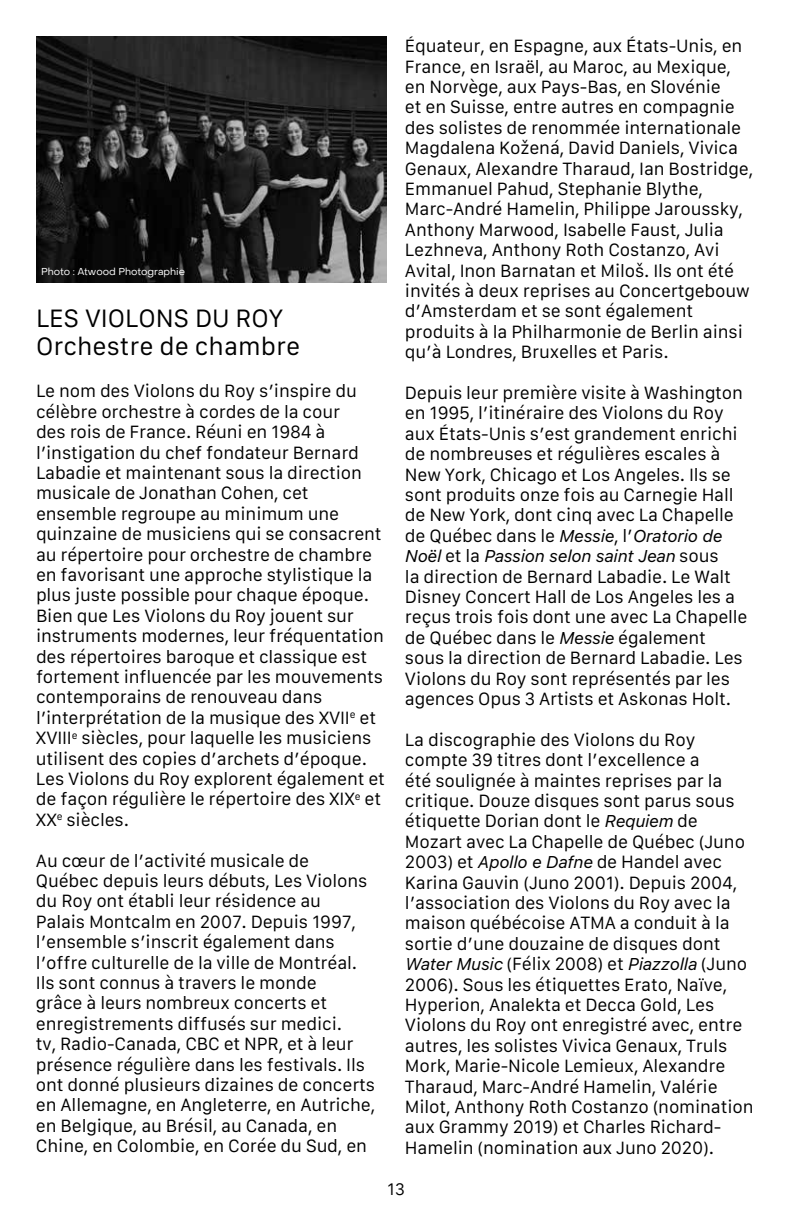
<style>
.page{position:relative;width:792px;height:1224px;background:#fff}
.page>*{position:absolute;margin:0;border:0;box-sizing:border-box;transform-origin:0 0}
.t1{font:24px/28.8px "Galvji";color:#000}
.t2{font:17px/20.4px "Galvji";letter-spacing:-.01em;color:#000}
.t3{font:16px "Galvji";color:#000}
.t4{font:10px "PP Object Sans";color:#fff}
.s1{font-style:italic}
</style>
<div class="page">
<img style="left:36px;top:36px;width:351px;height:246px">
<p class="t4" style="left:41px;top:266px;width:145px">Photo : Atwood Photographie</p>
<h1 class="t1" style="left:36px;top:304px;width:266px">LES VIOLONS DU ROY<br>Orchestre de chambre</h1>
<p class="t2" style="left:36px;top:382px;width:351px">Le nom des Violons du Roy s’inspire du célèbre orchestre à cordes de la cour<br>des rois de France. Réuni en 1984 à l’instigation du chef fondateur Bernard Labadie et maintenant sous la direction musicale de Jonathan Cohen, cet ensemble regroupe au minimum une quinzaine de musiciens qui se consacrent au répertoire pour orchestre de chambre en favorisant une approche stylistique la plus juste possible pour chaque époque.<br>Bien que Les Violons du Roy jouent sur instruments modernes, leur fréquentation des répertoires baroque et classique est fortement influencée par les mouvements contemporains de renouveau dans l’interprétation de la musique des XVII<sup>e</sup> et XVIII<sup>e</sup> siècles, pour laquelle les musiciens utilisent des copies d’archets d’époque.<br>Les Violons du Roy explorent également et de façon régulière le répertoire des XIX<sup>e</sup> et XX<sup>e</sup> siècles.</p>
<p class="t2" style="left:36px;top:851px;width:341px">Au cœur de l’activité musicale de Québec depuis leurs débuts, Les Violons du Roy ont établi leur résidence au<br>Palais Montcalm en 2007. Depuis 1997, l’ensemble s’inscrit également dans l’offre culturelle de la ville de Montréal.<br>Ils sont connus à travers le monde<br>grâce à leurs nombreux concerts et enregistrements diffusés sur medici.<br>tv, Radio-Canada, CBC et NPR, et à leur présence régulière dans les festivals. Ils ont donné plusieurs dizaines de concerts en Allemagne, en Angleterre, en Autriche, en Belgique, au Brésil, au Canada, en Chine, en Colombie, en Corée du Sud, en</p>
<p class="t2" style="left:405px;top:36px;width:350px">Équateur, en Espagne, aux États-Unis, en France, en Israël, au Maroc, au Mexique, en Norvège, aux Pays-Bas, en Slovénie<br>et en Suisse, entre autres en compagnie des solistes de renommée internationale Magdalena Kožená, David Daniels, Vivica Genaux, Alexandre Tharaud, Ian Bostridge, Emmanuel Pahud, Stephanie Blythe, Marc-André Hamelin, Philippe Jaroussky, Anthony Marwood, Isabelle Faust, Julia Lezhneva, Anthony Roth Costanzo, Avi Avital, Inon Barnatan et Miloš. Ils ont été invités à deux reprises au Concertgebouw d’Amsterdam et se sont également produits à la Philharmonie de Berlin ainsi qu’à Londres, Bruxelles et Paris.</p>
<p class="t2" style="left:405px;top:383px;width:344px">Depuis leur première visite à Washington en 1995, l’itinéraire des Violons du Roy aux États-Unis s’est grandement enrichi de nombreuses et régulières escales à New York, Chicago et Los Angeles. Ils se sont produits onze fois au Carnegie Hall de New York, dont cinq avec La Chapelle de Québec dans le <span class="s1">Messie</span>, l’<span class="s1">Oratorio de Noël</span> et la <span class="s1">Passion selon saint Jean</span> sous<br>la direction de Bernard Labadie. Le Walt Disney Concert Hall de Los Angeles les a reçus trois fois dont une avec La Chapelle de Québec dans le <span class="s1">Messie</span> également sous la direction de Bernard Labadie. Les Violons du Roy sont représentés par les agences Opus 3 Artists et Askonas Holt.</p>
<p class="t2" style="left:405px;top:730px;width:350px">La discographie des Violons du Roy compte 39 titres dont l’excellence a<br>été soulignée à maintes reprises par la critique. Douze disques sont parus sous étiquette Dorian dont le <span class="s1">Requiem</span> de Mozart avec La Chapelle de Québec (Juno 2003) et <span class="s1">Apollo e Dafne</span> de Handel avec Karina Gauvin (Juno 2001). Depuis 2004, l’association des Violons du Roy avec la maison québécoise ATMA a conduit à la sortie d’une douzaine de disques dont <span class="s1">Water Music</span> (Félix 2008) et <span class="s1">Piazzolla</span> (Juno 2006). Sous les étiquettes Erato, Naïve, Hyperion, Analekta et Decca Gold, Les Violons du Roy ont enregistré avec, entre autres, les solistes Vivica Genaux, Truls Mork, Marie-Nicole Lemieux, Alexandre Tharaud, Marc-André Hamelin, Valérie Milot, Anthony Roth Costanzo (nomination aux Grammy 2019) et Charles Richard-Hamelin (nomination aux Juno 2020).</p>
<p class="t3" style="left:387px;top:1180px;width:19px">13</p>
</div>
